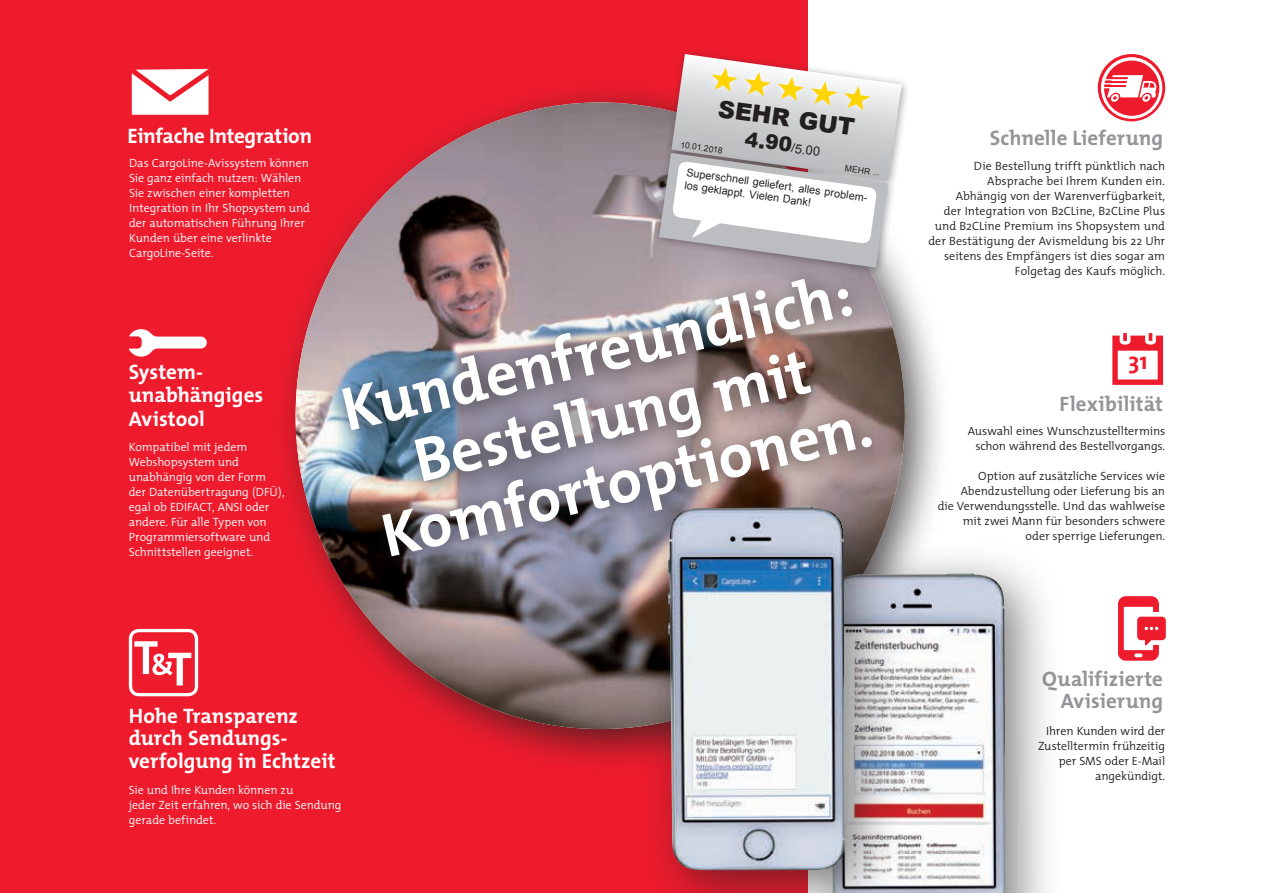
<style>
.page{position:relative;width:1263px;height:893px;background:#fff}
.page>*{position:absolute;margin:0;border:0;box-sizing:border-box;transform-origin:0 0}
.t1{font:700 62.4px/66px "The Mix";color:#fff;text-align:center}
.t2{font:700 24px "The Mix";color:#ee1b2d}
.t3{font:900 23.7px "Arial";color:#231f20}
.t4{font:700 21px/23.2px "The Mix";color:#fff}
.t5{font:700 21px/22.5px "The Mix";letter-spacing:.005em;color:#939598;text-align:right}
.t6{font:700 21px "The Mix";letter-spacing:-.02em;color:#fff}
.t7{font:12.9px "Arial";color:#231f20}
.t8{font:300 12px/15px "The Mix";color:#231f20;text-align:right}
.t9{font:300 12px/15px "The Mix";letter-spacing:-.005em;color:#fff}
.t10{font:10.8px/12.9px "Arial";color:#231f20}
.t11{font:8.55px "Arial";color:#231f20}
.s1{font-weight:900;font-size:20.1px}
</style>
<div class="page">
<div style="left:0;top:0;width:808px;height:893px;background:#ee1b2d"></div>
<div style="left:271px;top:78px;width:680px;height:697px;background:#231f20;opacity:.72"></div>
<img style="left:293px;top:102px;width:615px;height:630px">
<div style="left:328px;top:264px;width:566px;height:314px;background:#231f20;opacity:.75"></div>
<div style="left:127px;top:66px;width:87px;height:54px;background:#fff;border:5px solid #ee1b2d"></div>
<svg style="left:127px;top:66px;width:87px;height:39px"></svg>
<svg style="left:1099px;top:56px;width:64px;height:64px"></svg>
<div style="left:1098px;top:54px;width:67px;height:67px;border:3px solid #ee1b2d;border-radius:50%"></div>
<svg style="left:1102px;top:59px;width:59px;height:58px"></svg>
<div style="left:1101px;top:58px;width:61px;height:61px;border:3px solid #fff;border-radius:50%"></div>
<svg style="left:1101px;top:75px;width:56px;height:27px"></svg>
<svg style="left:1112px;top:333px;width:51px;height:52px"></svg>
<svg style="left:129px;top:329px;width:78px;height:28px"></svg>
<div style="left:129px;top:629px;width:69px;height:67px;border:3px solid #fff;border-radius:9px"></div>
<svg style="left:134px;top:641px;width:57px;height:44px"></svg>
<div style="left:796px;top:541px;width:268px;height:352px;background:#231f20;opacity:.57"></div>
<img style="left:903px;top:573px;width:102px;height:320px">
<div style="left:636px;top:475px;width:267px;height:418px;background:#231f20;opacity:.57"></div>
<img style="left:668px;top:507px;width:177px;height:364px">
<svg style="left:1118px;top:596px;width:48px;height:65px"></svg>
<div style="left:665px;top:48px;width:246px;height:141px;background:#231f20;opacity:.4"></div>
<div style="left:653px;top:147px;width:244px;height:130px;background:#231f20;opacity:.4"></div>
<svg style="left:659px;top:54px;width:243px;height:214px"></svg>
<h3 class="t6" style="left:127px;top:119px;width:186px">Einfache Integration</h3>
<p class="t9" style="left:129px;top:155px;width:182px">Das CargoLine-Avissystem können<br>Sie ganz einfach nutzen: Wählen<br>Sie zwischen einer kompletten<br>Integration in Ihr Shopsystem und der automatischen Führung Ihrer<br>Kunden über eine verlinkte<br>CargoLine-Seite.</p>
<h3 class="t4" style="left:129px;top:360px;width:136px">System&shy;unabhängiges<br>Avistool</h3>
<p class="t9" style="left:129px;top:439px;width:157px">Kompatibel mit jedem<br>Webshopsystem und unabhängig von der Form der Datenübertragung (DFÜ), egal ob EDIFACT, ANSI oder andere. Für alle Typen von<br>Programmiersoftware und<br>Schnittstellen geeignet.</p>
<h3 class="t3" style="left:721px;top:91px;width:139px;rotate:8deg">SEHR GUT</h3>
<p class="t7" style="left:746px;top:133px;width:77px;rotate:8deg"><span class="s1">4.90</span>/5.00</p>
<p class="t10" style="left:687px;top:166px;width:186px;rotate:8deg">Superschnell geliefert, alles problem&shy;los geklappt. Vielen Dank!</p>
<p class="t11" style="left:681px;top:139px;width:44px;rotate:8deg">10.01.2018</p>
<p class="t11" style="left:846px;top:162px;width:37px;rotate:8deg">MEHR ...</p>
<h1 class="t1" style="left:335px;top:377px;width:524px;rotate:-13deg">Kundenfreundlich:<br>Bestellung mit<br>Komfortoptionen.</h1>
<h3 class="t4" style="left:129px;top:704px;width:208px;line-height:22.5px">Hohe Transparenz durch Sendungs&shy;verfolgung in Echtzeit</h3>
<p class="t9" style="left:129px;top:782px;width:214px">Sie und Ihre Kunden können zu<br>jeder Zeit erfahren, wo sich die Sendung gerade befindet.</p>
<h3 class="t5" style="left:990px;top:126px;width:175px">Schnelle Lieferung</h3>
<p class="t8" style="left:928px;top:158px;width:238px">Die Bestellung trifft pünktlich nach Absprache bei Ihrem Kunden ein.<br>Abhängig von der Warenverfügbarkeit,<br>der Integration von B2CLine, B2CLine Plus und B2CLine Premium ins Shopsystem und der Bestätigung der Avismeldung bis 22 Uhr seitens des Empfängers ist dies sogar am Folgetag des Kaufs möglich.</p>
<h2 class="t2" style="left:1128px;top:341px;width:21px">31</h2>
<h3 class="t5" style="left:1059px;top:392px;width:105px">Flexibilität</h3>
<p class="t8" style="left:968px;top:424px;width:199px">Auswahl eines Wunschzustelltermins schon während des Bestellvorgangs.</p>
<p class="t8" style="left:938px;top:468px;width:229px">Option auf zusätzliche Services wie Abendzustellung oder Lieferung bis an<br>die Verwendungsstelle. Und das wahlweise mit zwei Mann für besonders schwere oder sperrige Lieferungen.</p>
<h3 class="t5" style="left:1042px;top:667px;width:122px">Qualifizierte<br>Avisierung</h3>
<p class="t8" style="left:1038px;top:723px;width:129px">Ihren Kunden wird der<br>Zustelltermin frühzeitig per SMS oder E-Mail angekündigt.</p>
</div>
